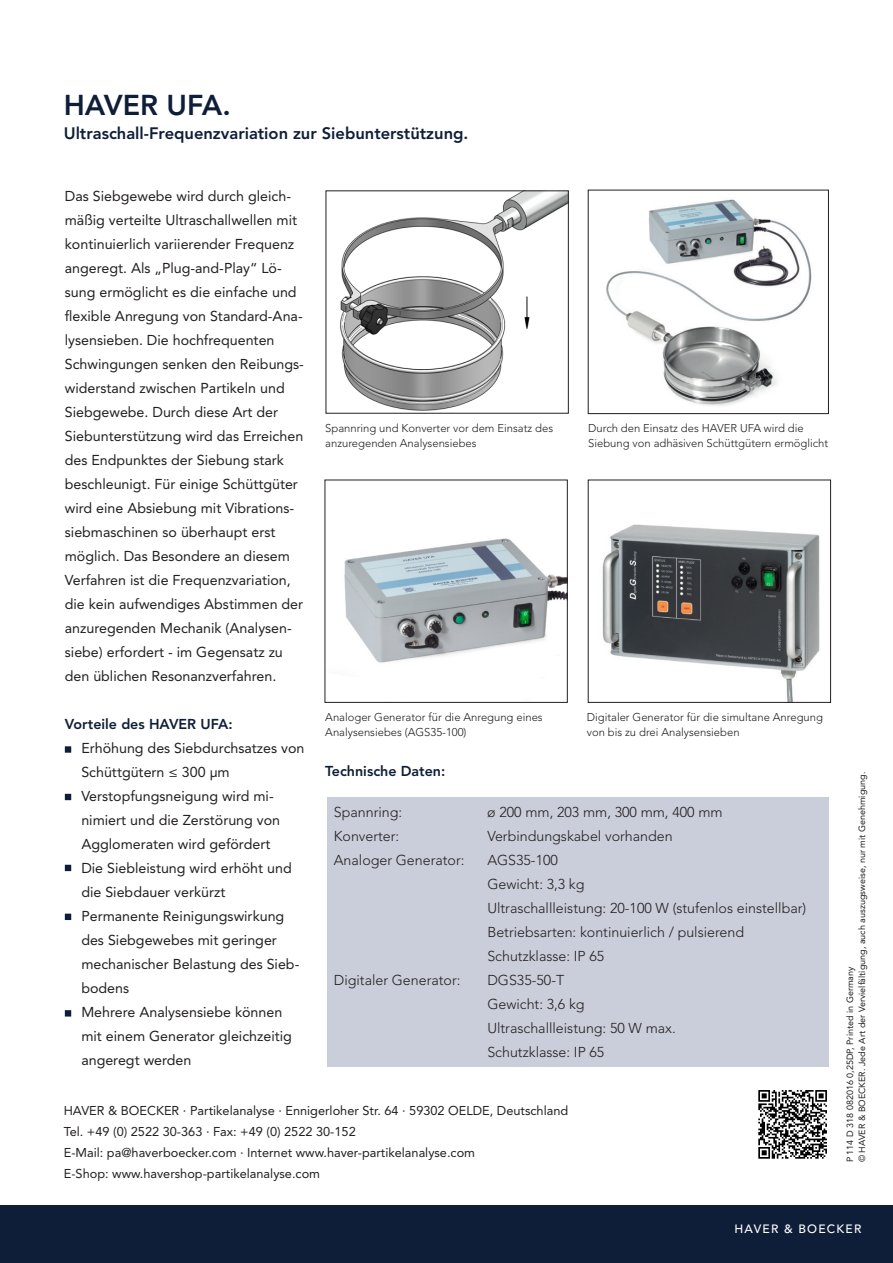
<style>
.page{position:relative;width:893px;height:1263px;background:#fff}
.page>*{position:absolute;margin:0;border:0;box-sizing:border-box;transform-origin:0 0}
.t1{font:800 28.5px "Avenir LT Std";color:#0f1e38}
.t2{font:800 16.5px "Avenir LT Std";color:#0f1e38}
.t3{font:14.25px/24px "Avenir LT Std";color:#231f20}
.t4{font:300 14.25px/24px "Avenir LT Std";color:#231f20}
.t5{font:800 14.25px "Avenir LT Std";color:#0f1e38}
.t6{font:12.75px/21px "Avenir LT Std";color:#231f20}
.t7{font:500 12px "Avenir LT Std";letter-spacing:.1em;color:#fff}
.t8{font:300 11.25px/15px "Avenir LT Std";color:#231f20}
.t9{font:9px/12px "Avenir LT Std";color:#231f20}
</style>
<div class="page">
<div style="left:327px;top:797px;width:501px;height:269px;background:#caceda"></div>
<svg style="left:758px;top:1090px;width:69px;height:69px"></svg>
<svg style="left:65px;top:865px;width:6px;height:6px"></svg>
<svg style="left:65px;top:914px;width:6px;height:6px"></svg>
<svg style="left:65px;top:1010px;width:6px;height:6px"></svg>
<img style="left:340px;top:192px;width:227px;height:219px">
<div style="left:326px;top:190px;width:243px;height:224px;border:1px solid #231f20"></div>
<img style="left:344px;top:538px;width:222px;height:125px">
<div style="left:325px;top:480px;width:243px;height:223px;border:1px solid #231f20"></div>
<img style="left:602px;top:524px;width:218px;height:177px">
<div style="left:588px;top:480px;width:243px;height:223px;border:1px solid #231f20"></div>
<img style="left:606px;top:199px;width:206px;height:207px">
<div style="left:588px;top:190px;width:241px;height:224px;border:1px solid #231f20"></div>
<svg style="left:65px;top:746px;width:6px;height:7px"></svg>
<svg style="left:65px;top:794px;width:6px;height:6px"></svg>
<div style="left:0;top:1205px;width:893px;height:58px;background:#0f1e38"></div>
<h1 class="t1" style="left:64px;top:88px;width:169px">HAVER UFA.</h1>
<p class="t2" style="left:64px;top:124px;width:406px">Ultraschall-Frequenzvariation zur Siebunterstützung.</p>
<p class="t3" style="left:65px;top:184px;width:241px">Das Siebgewebe wird durch gleich&shy;mäßig verteilte Ultraschallwellen mit kontinuierlich variierender Frequenz angeregt. Als „Plug-and-Play“ Lö&shy;sung ermöglicht es die einfache und flexible Anregung von Standard-Ana&shy;lysensieben. Die hochfrequenten Schwingungen senken den Reibungs&shy;widerstand zwischen Partikeln und Siebgewebe. Durch diese Art der Siebunterstützung wird das Erreichen des Endpunktes der Siebung stark beschleunigt. Für einige Schüttgüter wird eine Absiebung mit Vibrations&shy;siebmaschinen so überhaupt erst möglich. Das Besondere an diesem Verfahren ist die Frequenzvariation, die kein aufwendiges Abstimmen der anzuregenden Mechanik (Analysen&shy;siebe) erfordert - im Gegensatz zu den üblichen Resonanzverfahren.</p>
<p class="t5" style="left:65px;top:715px;width:169px">Vorteile des HAVER UFA:</p>
<p class="t3" style="left:81px;top:736px;width:225px">Erhöhung des Siebdurchsatzes von<br>Schüttgütern ≤ 300 µm<br>Verstopfungsneigung wird mi&shy;nimiert und die Zerstörung von<br>Agglomeraten wird gefördert<br>Die Siebleistung wird erhöht und die Siebdauer verkürzt<br>Permanente Reinigungswirkung des Siebgewebes mit geringer mechanischer Belastung des Sieb&shy;bodens<br>Mehrere Analysensiebe können mit einem Generator gleichzeitig angeregt werden</p>
<p class="t8" style="left:325px;top:420px;width:229px">Spannring und Konverter vor dem Einsatz des anzuregenden Analysensiebes</p>
<p class="t8" style="left:588px;top:420px;width:242px">Durch den Einsatz des HAVER UFA wird die<br>Siebung von adhäsiven Schüttgütern ermöglicht</p>
<p class="t8" style="left:325px;top:710px;width:219px">Analoger Generator für die Anregung eines<br>Analysensiebes (AGS35-100)</p>
<p class="t8" style="left:587px;top:710px;width:238px">Digitaler Generator für die simultane Anregung von bis zu drei Analysensieben</p>
<p class="t5" style="left:325px;top:762px;width:122px">Technische Daten:</p>
<p class="t4" style="left:334px;top:800px;width:70px">Spannring:</p>
<p class="t4" style="left:487px;top:800px;width:237px">ø 200 mm, 203 mm, 300 mm, 400 mm</p>
<p class="t4" style="left:334px;top:824px;width:67px">Konverter:</p>
<p class="t4" style="left:487px;top:824px;width:187px">Verbindungskabel vorhanden</p>
<p class="t4" style="left:334px;top:848px;width:132px">Analoger Generator:</p>
<p class="t4" style="left:487px;top:848px;width:320px">AGS35-100<br>Gewicht: 3,3 kg<br>Ultraschallleistung: 20-100 W (stufenlos einstellbar)<br>Betriebsarten: kontinuierlich / pulsierend<br>Schutzklasse: IP 65</p>
<p class="t4" style="left:334px;top:968px;width:128px">Digitaler Generator:</p>
<p class="t4" style="left:487px;top:968px;width:190px">DGS35-50-T<br>Gewicht: 3,6 kg<br>Ultraschallleistung: 50 W max.<br>Schutzklasse: IP 65</p>
<p class="t6" style="left:64px;top:1100px;width:506px">HAVER &amp; BOECKER ∙ Partikelanalyse ∙ Ennigerloher Str. 64 ∙ 59302 OELDE, Deutschland Tel. +49 (0) 2522 30-363 ∙ Fax: +49 (0) 2522 30-152<br>E-Mail: pa@haverboecker.com ∙ Internet www.haver-partikelanalyse.com<br>E-Shop: www.havershop-partikelanalyse.com</p>
<p class="t9" style="left:844px;top:1162px;width:392px;rotate:-90deg">P 114 D 318 082016 0,25DP, Printed in Germany<br>© HAVER &amp; BOECKER. Jede Art der Vervielfältigung, auch auszugsweise, nur mit Genehmigung.</p>
<p class="t7" style="left:734px;top:1222px;width:128px">HAVER &amp; BOECKER</p>
</div>
